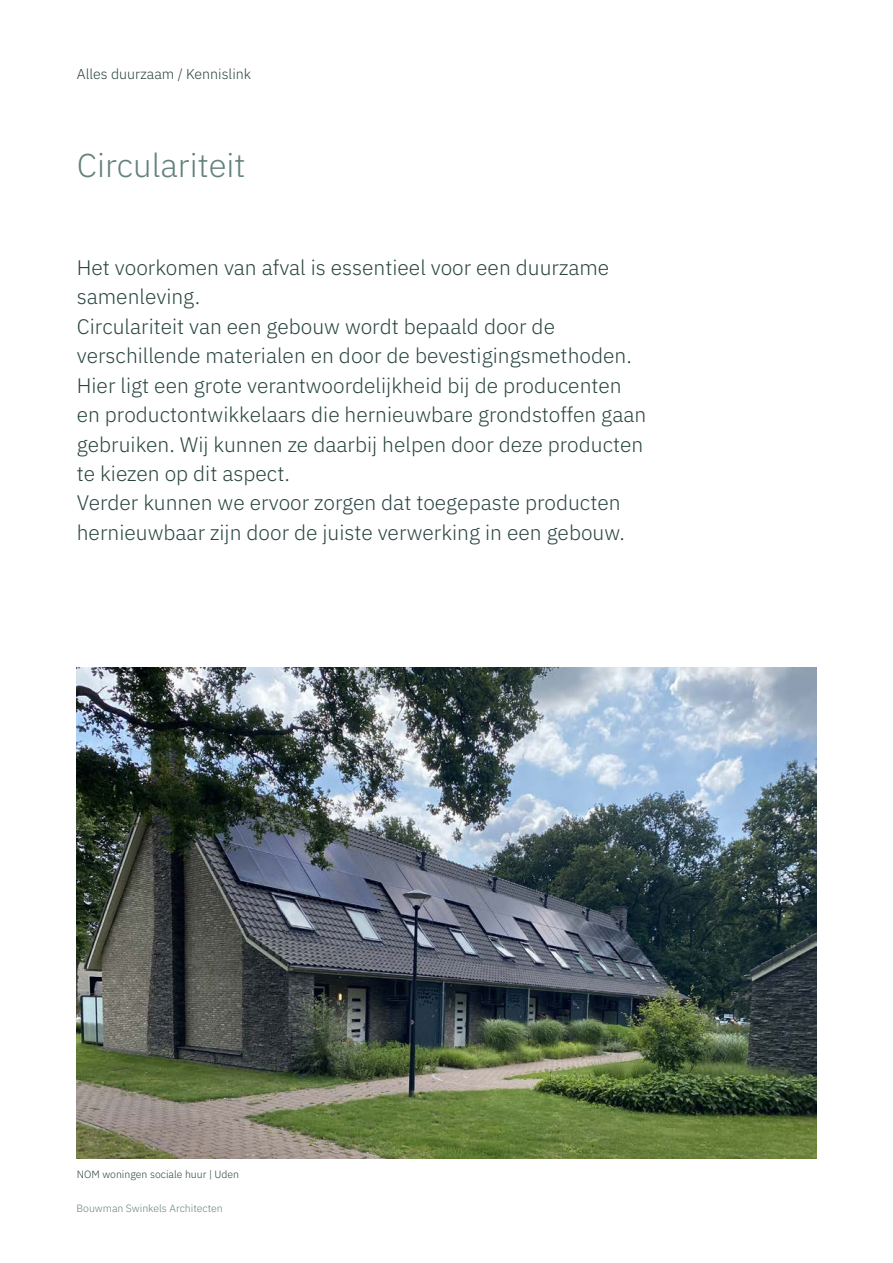
<style>
.page{position:relative;width:893px;height:1263px;background:#fff}
.page>*{position:absolute;margin:0;border:0;box-sizing:border-box;transform-origin:0 0}
.Titel_Kop_M_22{font:300 33px "IBM Plex Sans";color:#63827d}
.Intro_en_inleiding_M_14{font:300 21px/29.4px "IBM Plex Sans";color:#294540}
.t1{font:300 14.25px "IBM Plex Sans";color:#294540}
.Onderschrift_XS_7{font:300 10.5px "IBM Plex Sans";color:#294540}
.t2{font:300 10.5px "IBM Plex Sans";color:#63827d}
</style>
<div class="page">
<img style="left:77px;top:667px;width:739px;height:491px">
<p class="t1" style="left:77px;top:63px;width:176px">Alles duurzaam / Kennislink</p>
<p class="Titel_Kop_M_22" style="left:77px;top:140px;width:170px">Circulariteit</p>
<p class="Intro_en_inleiding_M_14" style="left:77px;top:251px;width:534px">Het voorkomen van afval is essentieel voor een duurzame samenleving.</p>
<p class="Intro_en_inleiding_M_14" style="left:77px;top:310px;width:556px">Circulariteit van een gebouw wordt bepaald door de verschillende materialen en door de bevestigingsmethoden.</p>
<p class="Intro_en_inleiding_M_14" style="left:77px;top:369px;width:571px">Hier ligt een grote verantwoordelijkheid bij de producenten en productontwikkelaars die hernieuwbare grondstoffen gaan gebruiken. Wij kunnen ze daarbij helpen door deze producten te kiezen op dit aspect.</p>
<p class="Intro_en_inleiding_M_14" style="left:77px;top:486px;width:550px">Verder kunnen we ervoor zorgen dat toegepaste producten hernieuwbaar zijn door de juiste verwerking in een gebouw.</p>
<p class="Onderschrift_XS_7" style="left:77px;top:1166px;width:164px">NOM woningen sociale huur | Uden</p>
<p class="t2" style="left:77px;top:1200px;width:148px">Bouwman Swinkels Architecten</p>
</div>
